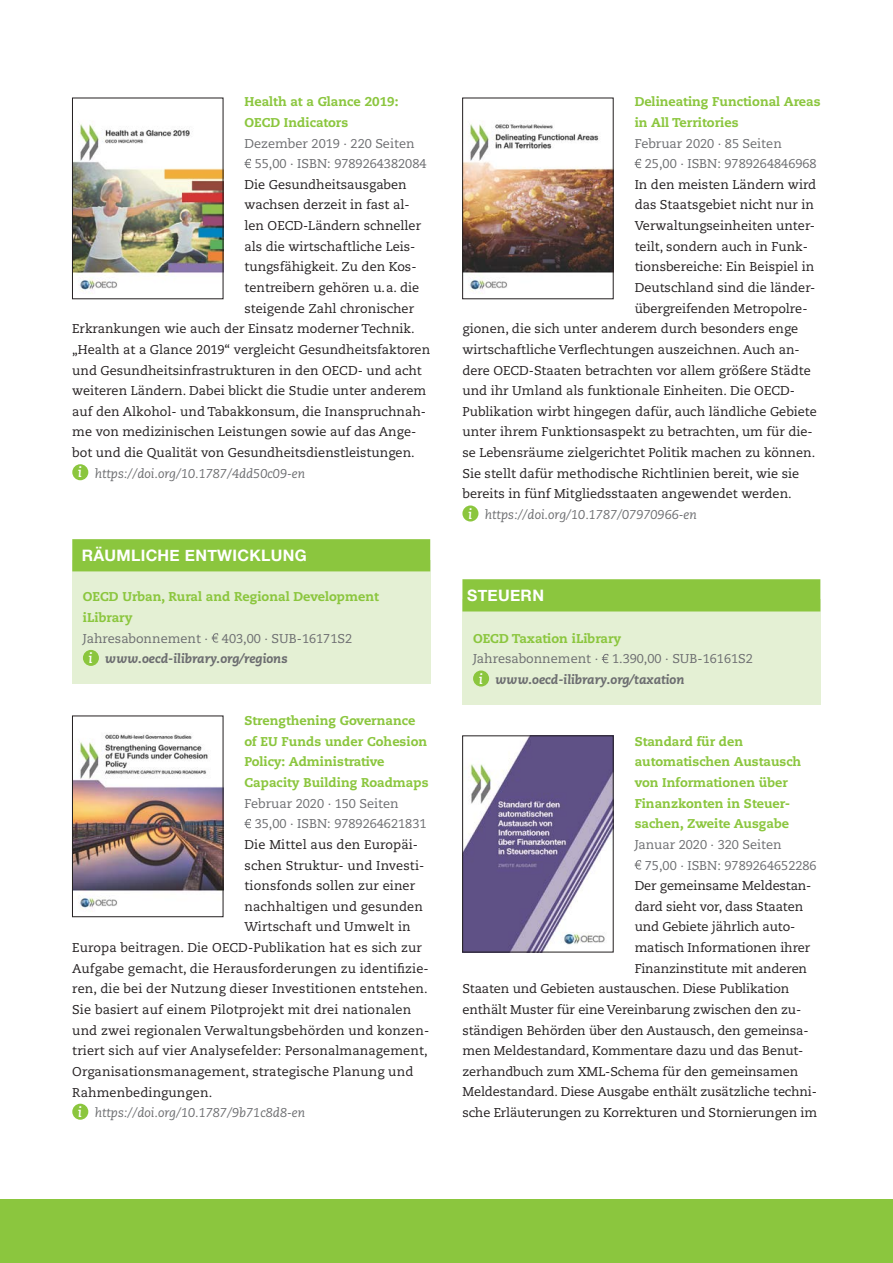
<style>
.page{position:relative;width:893px;height:1263px;background:#fff}
.page>*{position:absolute;margin:0;border:0;box-sizing:border-box;transform-origin:0 0}
.t1{font:700 15.75px "Helvetica Neue";letter-spacing:.02em;color:#fff}
.t2{font:12.75px "Caecilia";color:#231f20}
.t3{font:800 12.75px/20.7px "Caecilia";color:#8bc63e}
.t4{font:12.75px/20.5px "Caecilia";color:#6c6d70}
.t5{font:italic 12.75px "Caecilia";color:#6c6d70}
.s1{font-weight:700;font-size:13.95px;color:#fff}
.s2{font-weight:700;font-style:italic;font-size:13.95px;color:#fff}
.s3{font-weight:800;font-style:italic}
</style>
<div class="page">
<div style="left:0;top:1199px;width:893px;height:64px;background:#8bc63e"></div>
<img style="left:74px;top:124px;width:147px;height:167px">
<div style="left:72px;top:98px;width:151px;height:201px;border:1px solid #231f20"></div>
<svg style="left:244px;top:159px;width:7px;height:9px"></svg>
<div style="left:72px;top:464px;width:16px;height:16px;background:#8bc63e;border-radius:50%"></div>
<div style="left:72px;top:561px;width:359px;height:123px;background:#e4f0d4"></div>
<div style="left:72px;top:539px;width:358px;height:32px;background:#8bc63e"></div>
<svg style="left:212px;top:633px;width:6px;height:10px"></svg>
<div style="left:83px;top:650px;width:16px;height:16px;background:#8bc63e;border-radius:50%"></div>
<img style="left:74px;top:734px;width:147px;height:175px">
<div style="left:72px;top:716px;width:151px;height:201px;border:1px solid #231f20"></div>
<svg style="left:244px;top:819px;width:7px;height:9px"></svg>
<div style="left:72px;top:1104px;width:16px;height:16px;background:#8bc63e;border-radius:50%"></div>
<img style="left:464px;top:123px;width:147px;height:168px">
<div style="left:462px;top:98px;width:151px;height:201px;border:1px solid #231f20"></div>
<svg style="left:635px;top:159px;width:6px;height:9px"></svg>
<div style="left:462px;top:505px;width:16px;height:16px;background:#8bc63e;border-radius:50%"></div>
<div style="left:462px;top:599px;width:359px;height:106px;background:#e4f0d4"></div>
<div style="left:462px;top:579px;width:358px;height:32px;background:#8bc63e"></div>
<svg style="left:602px;top:654px;width:6px;height:9px"></svg>
<div style="left:473px;top:670px;width:16px;height:16px;background:#8bc63e;border-radius:50%"></div>
<img style="left:464px;top:738px;width:147px;height:212px">
<div style="left:462px;top:736px;width:151px;height:216px;border:1px solid #231f20"></div>
<svg style="left:635px;top:860px;width:6px;height:9px"></svg>
<p class="t3" style="left:244px;top:92px;width:156px">Health at a Glance 2019:<br>OECD Indicators</p>
<p class="t4" style="left:255px;top:133px;width:173px;text-indent:-10px">Dezember 2019 · 220 Seiten<br>55,00 · ISBN: 9789264382084</p>
<p class="t2" style="left:244px;top:177px;width:164px">Die Gesundheitsausgaben</p>
<p class="t2" style="left:244px;top:198px;width:167px">wachsen derzeit in fast al-</p>
<p class="t2" style="left:244px;top:218px;width:178px">len OECD-Ländern schneller</p>
<p class="t2" style="left:244px;top:239px;width:172px">als die wirtschaftliche Leis-</p>
<p class="t2" style="left:244px;top:260px;width:174px">tungsfähigkeit. Zu den Kos-</p>
<p class="t2" style="left:244px;top:280px;width:176px">tentreibern gehören u.a. die</p>
<p class="t2" style="left:244px;top:301px;width:171px">steigende Zahl chronischer</p>
<p class="t2" style="left:72px;top:321px;width:344px">Erkrankungen wie auch der Einsatz moderner Technik.</p>
<p class="t2" style="left:72px;top:342px;width:359px">„Health at a Glance 2019“ vergleicht Gesundheitsfaktoren</p>
<p class="t2" style="left:72px;top:363px;width:351px">und Gesundheitsinfrastrukturen in den OECD- und acht</p>
<p class="t2" style="left:72px;top:383px;width:355px">weiteren Ländern. Dabei blickt die Studie unter anderem</p>
<p class="t2" style="left:72px;top:404px;width:355px">auf den Alkohol- und Tabakkonsum, die Inanspruchnah-</p>
<p class="t2" style="left:72px;top:425px;width:345px">me von medizinischen Leistungen sowie auf das Ange-</p>
<p class="t2" style="left:72px;top:445px;width:344px">bot und die Qualität von Gesundheitsdienstleistungen.</p>
<p class="t5" style="left:78px;top:466px;width:229px"><span class="s1">i</span> https://doi.org/10.1787/4dd50c09-en</p>
<p class="t1" style="left:82px;top:543px;width:227px">RÄUMLICHE ENTWICKLUNG</p>
<p class="t3" style="left:83px;top:587px;width:297px">OECD Urban, Rural and Regional Development iLibrary</p>
<p class="t4" style="left:89px;top:628px;width:265px;text-indent:-6px">Jahresabonnement · 403,00 · SUB-16171S2 <span class="s2">i</span> <span class="s3">www.oecd-ilibrary.org/regions</span></p>
<p class="t3" style="left:244px;top:710px;width:186px">Strengthening Governance of EU Funds under Cohesion<br>Policy: Administrative<br>Capacity Building Roadmaps</p>
<p class="t4" style="left:255px;top:793px;width:173px;text-indent:-10px">Februar 2020 · 150 Seiten<br>35,00 · ISBN: 9789264621831</p>
<p class="t2" style="left:244px;top:837px;width:175px">Die Mittel aus den Europäi-</p>
<p class="t2" style="left:244px;top:858px;width:181px">schen Struktur- und Investi-</p>
<p class="t2" style="left:244px;top:878px;width:172px">tionsfonds sollen zur einer</p>
<p class="t2" style="left:244px;top:899px;width:180px">nachhaltigen und gesunden</p>
<p class="t2" style="left:244px;top:920px;width:168px">Wirtschaft und Umwelt in</p>
<p class="t2" style="left:72px;top:940px;width:351px">Europa beitragen. Die OECD-Publikation hat es sich zur</p>
<p class="t2" style="left:72px;top:961px;width:358px">Aufgabe gemacht, die Herausforderungen zu identifizie-</p>
<p class="t2" style="left:72px;top:981px;width:357px">ren, die bei der Nutzung dieser Investitionen entstehen.</p>
<p class="t2" style="left:72px;top:1002px;width:340px">Sie basiert auf einem Pilotprojekt mit drei nationalen</p>
<p class="t2" style="left:72px;top:1023px;width:358px">und zwei regionalen Verwaltungsbehörden und konzen-</p>
<p class="t2" style="left:72px;top:1043px;width:357px">triert sich auf vier Analysefelder: Personalmanagement,</p>
<p class="t2" style="left:72px;top:1064px;width:343px">Organisationsmanagement, strategische Planung und</p>
<p class="t2" style="left:72px;top:1085px;width:142px">Rahmenbedingungen.</p>
<p class="t5" style="left:78px;top:1105px;width:229px"><span class="s1">i</span> https://doi.org/10.1787/9b71c8d8-en</p>
<p class="t3" style="left:635px;top:92px;width:187px">Delineating Functional Areas in All Territories</p>
<p class="t4" style="left:645px;top:133px;width:173px;text-indent:-10px">Februar 2020 · 85 Seiten<br>25,00 · ISBN: 9789264846968</p>
<p class="t2" style="left:635px;top:177px;width:183px">In den meisten Ländern wird</p>
<p class="t2" style="left:635px;top:198px;width:181px">das Staatsgebiet nicht nur in</p>
<p class="t2" style="left:635px;top:218px;width:182px">Verwaltungseinheiten unter-</p>
<p class="t2" style="left:635px;top:239px;width:175px">teilt, sondern auch in Funk-</p>
<p class="t2" style="left:635px;top:260px;width:181px">tionsbereiche: Ein Beispiel in</p>
<p class="t2" style="left:635px;top:280px;width:180px">Deutschland sind die länder-</p>
<p class="t2" style="left:635px;top:301px;width:174px">übergreifenden Metropolre-</p>
<p class="t2" style="left:462px;top:321px;width:337px">gionen, die sich unter anderem durch besonders enge</p>
<p class="t2" style="left:462px;top:342px;width:339px">wirtschaftliche Verflechtungen auszeichnen. Auch an-</p>
<p class="t2" style="left:462px;top:363px;width:350px">dere OECD-Staaten betrachten vor allem größere Städte</p>
<p class="t2" style="left:462px;top:383px;width:334px">und ihr Umland als funktionale Einheiten. Die OECD-</p>
<p class="t2" style="left:462px;top:404px;width:356px">Publikation wirbt hingegen dafür, auch ländliche Gebiete</p>
<p class="t2" style="left:462px;top:425px;width:352px">unter ihrem Funktionsaspekt zu betrachten, um für die-</p>
<p class="t2" style="left:462px;top:445px;width:354px">se Lebensräume zielgerichtet Politik machen zu können.</p>
<p class="t2" style="left:462px;top:466px;width:338px">Sie stellt dafür methodische Richtlinien bereit, wie sie</p>
<p class="t2" style="left:462px;top:486px;width:331px">bereits in fünf Mitgliedsstaaten angewendet werden.</p>
<p class="t5" style="left:468px;top:507px;width:230px"><span class="s1">i</span> https://doi.org/10.1787/07970966-en</p>
<p class="t1" style="left:467px;top:583px;width:78px">STEUERN</p>
<p class="t3" style="left:473px;top:628px;width:150px">OECD Taxation iLibrary</p>
<p class="t4" style="left:479px;top:649px;width:276px;text-indent:-6px">Jahresabonnement · 1.390,00 · SUB-16161S2 <span class="s2">i</span> <span class="s3">www.oecd-ilibrary.org/taxation</span></p>
<p class="t3" style="left:635px;top:731px;width:168px">Standard für den automatischen Austausch von Informationen über<br>Finanzkonten in Steuer&shy;sachen, Zweite Ausgabe</p>
<p class="t4" style="left:645px;top:834px;width:173px;text-indent:-10px">Januar 2020 · 320 Seiten<br>75,00 · ISBN: 9789264652286</p>
<p class="t2" style="left:635px;top:878px;width:178px">Der gemeinsame Meldestan-</p>
<p class="t2" style="left:635px;top:899px;width:170px">dard sieht vor, dass Staaten</p>
<p class="t2" style="left:635px;top:920px;width:162px">und Gebiete jährlich auto-</p>
<p class="t2" style="left:635px;top:940px;width:177px">matisch Informationen ihrer</p>
<p class="t2" style="left:635px;top:961px;width:174px">Finanzinstitute mit anderen</p>
<p class="t2" style="left:462px;top:981px;width:328px">Staaten und Gebieten austauschen. Diese Publikation</p>
<p class="t2" style="left:462px;top:1002px;width:340px">enthält Muster für eine Vereinbarung zwischen den zu-</p>
<p class="t2" style="left:462px;top:1023px;width:348px">ständigen Behörden über den Austausch, den gemeinsa-</p>
<p class="t2" style="left:462px;top:1043px;width:343px">men Meldestandard, Kommentare dazu und das Benut-</p>
<p class="t2" style="left:462px;top:1064px;width:337px">zerhandbuch zum XML-Schema für den gemeinsamen</p>
<p class="t2" style="left:462px;top:1085px;width:356px">Meldestandard. Diese Ausgabe enthält zusätzliche techni-</p>
<p class="t2" style="left:462px;top:1105px;width:356px">sche Erläuterungen zu Korrekturen und Stornierungen im</p>
</div>
